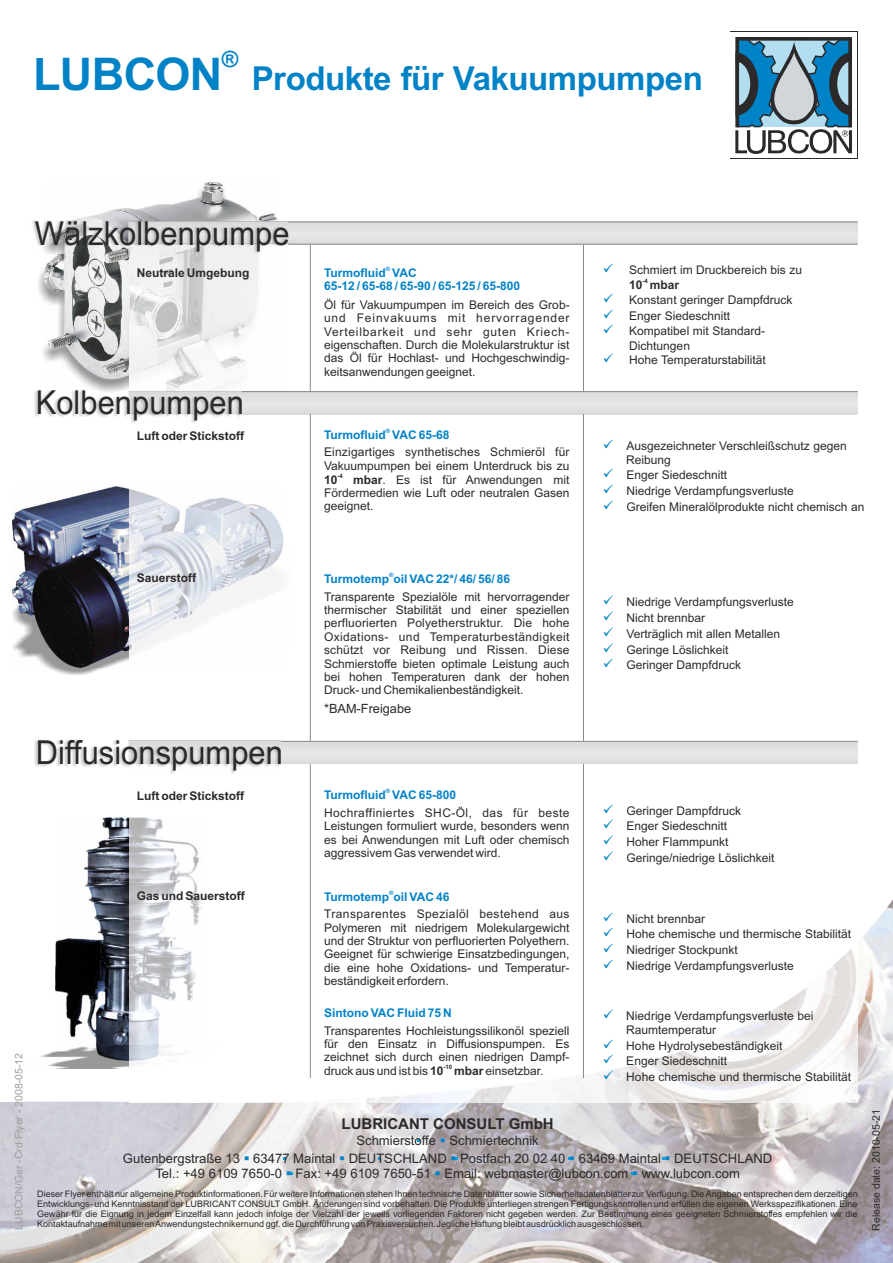
<style>
.page{position:relative;width:893px;height:1263px;background:#fff}
.page>*{position:absolute;margin:0;border:0;box-sizing:border-box;transform-origin:0 0}
.t1{font:33px "Arial";color:#2b2929;scale:.94 1}
.t2{font:700 33px "Arial";letter-spacing:-.015em;color:#0082c7}
.t3{font:700 22.5px "Arial";color:#0082c7}
.t4{font:700 15px "Arial";color:#2b2929}
.t5{font:13.5px/15.8px "Wingdings";color:#0082c7;text-align:justify}
.t6{font:13.05px/18.3px "Arial";color:#2b2929;text-align:center}
.t7{font:13.05px "Wingdings";color:#0082c7}
.t8{font:12.75px "Arial";color:#2b2929}
.t9{font:12px/13.4px "Arial";color:#2b2929}
.t10{font:700 12px/13.4px "Arial";color:#0082c7}
.t11{font:700 12px "Arial";color:#2b2929}
.t12{font:10.5px "Arial";color:#9e9e9e}
.t13{font:10.5px "Arial";color:#2b2929}
.t14{font:9px/10.1px "Arial";color:#2b2929;text-align:justify}
.t15{font:700 6px "Arial";color:#2b2929}
.t16{font:700 6px "Arial";color:#0082c7}
.s1{font-size:45px}
.s2{font-weight:700}
</style>
<div class="page">
<img style="left:44px;top:183px;width:234px;height:207px">
<img style="left:0;top:899px;width:893px;height:364px">
<img style="left:47px;top:667px;width:62px;height:8px">
<img style="left:12px;top:486px;width:117px;height:181px">
<img style="left:55px;top:817px;width:74px;height:228px">
<img style="left:5px;top:1045px;width:124px;height:24px">
<img style="left:129px;top:254px;width:149px;height:136px">
<img style="left:129px;top:877px;width:728px;height:225px">
<img style="left:129px;top:489px;width:155px;height:168px">
<img style="left:129px;top:817px;width:73px;height:228px">
<img style="left:129px;top:1045px;width:96px;height:24px">
<hr style="left:310px;top:222px;width:1px;height:856px;background:#8a8a8a">
<hr style="left:583px;top:222px;width:1px;height:856px;background:#8a8a8a">
<div style="left:129px;top:392px;width:728px;height:22px;background:#e1e1e1"></div>
<hr style="left:129px;top:391px;width:728px;height:1px;background:#8a8a8a">
<img style="left:34px;top:390px;width:208px;height:33px">
<hr style="left:129px;top:763px;width:728px;height:1px;background:#8a8a8a">
<div style="left:129px;top:741px;width:728px;height:22px;background:#e1e2e2"></div>
<hr style="left:129px;top:741px;width:728px;height:1px;background:#8a8a8a">
<img style="left:34px;top:740px;width:247px;height:33px">
<div style="left:129px;top:222px;width:728px;height:22px;background:#e1e1e1"></div>
<hr style="left:129px;top:222px;width:728px;height:1px;background:#8a8a8a">
<hr style="left:129px;top:244px;width:728px;height:1px;background:#8a8a8a">
<img style="left:32px;top:221px;width:256px;height:33px">
<svg style="left:735px;top:37px;width:117px;height:117px;background:#6e93a6"></svg>
<svg style="left:604px;top:1009px;width:9px;height:9px"></svg>
<h2 class="t3" style="left:222px;top:51px;width:18px">®</h2>
<h1 class="t2" style="left:33px;top:66px;width:671px"><span class="s1">LUBCON</span> Produkte für Vakuumpumpen</h1>
<h1 class="t1" style="left:35px;top:221px;width:272px">Wälzkolbenpumpe</h1>
<p class="t11" style="left:137px;top:268px;width:114px">Neutrale Umgebung</p>
<p class="t16" style="left:386px;top:266px;width:6px">®</p>
<p class="t10" style="left:324px;top:267px;width:198px">Turmofluid VAC<br>65-12 / 65-68 / 65-90 / 65-125 / 65-800</p>
<p class="t9" style="left:324px;top:299px;width:247px;text-align:justify">Öl für Vakuumpumpen im Bereich des Grob&shy;und Feinvakuums mit hervorragender Verteilbarkeit und sehr guten Kriech&shy;eigenschaften. Durch die Molekularstruktur ist das Öl für Hochlast- und Hochgeschwindig&shy;keitsanwendungen geeignet.</p>
<p class="t5" style="left:603px;top:292px;width:12px">✓ ✓ ✓</p>
<h1 class="t1" style="left:36px;top:390px;width:223px">Kolbenpumpen</h1>
<p class="t11" style="left:137px;top:431px;width:109px">Luft oder Stickstoff</p>
<p class="t16" style="left:386px;top:428px;width:6px">®</p>
<p class="t10" style="left:324px;top:429px;width:127px">Turmofluid VAC 65-68</p>
<p class="t9" style="left:324px;top:446px;width:247px">Einzigartiges synthetisches Schmieröl für<br>Vakuumpumpen bei einem Unterdruck bis zu</p>
<p class="t15" style="left:338px;top:473px;width:7px">-4</p>
<p class="t11" style="left:324px;top:475px;width:15px">10</p>
<p class="t9" style="left:324px;top:474px;width:247px;text-align:justify;text-indent:29px"><span class="s2">mbar</span>. Es ist für Anwendungen mit Fördermedien wie Luft oder neutralen Gasen geeignet.</p>
<p class="t5" style="left:603px;top:468px;width:12px">✓ ✓ ✓</p>
<p class="t9" style="left:629px;top:264px;width:174px">Schmiert im Druckbereich bis zu</p>
<p class="t15" style="left:643px;top:278px;width:7px">-4</p>
<p class="t11" style="left:629px;top:280px;width:51px">10 mbar</p>
<p class="t9" style="left:629px;top:293px;width:165px;line-height:15.8px">Konstant geringer Dampfdruck<br>Enger Siedeschnitt<br>Kompatibel mit Standard-</p>
<p class="t9" style="left:629px;top:339px;width:138px;line-height:14.4px">Dichtungen<br>Hohe Temperaturstabilität</p>
<p class="t9" style="left:626px;top:439px;width:240px;line-height:15.3px">Ausgezeichneter Verschleißschutz gegen<br>Reibung<br>Enger Siedeschnitt<br>Niedrige Verdampfungsverluste<br>Greifen Mineralölprodukte nicht chemisch an</p>
<p class="t12" style="left:15px;top:1230px;width:178px;rotate:-90deg">LUBCON/Ger -Crd Flyer - 2008-05-12</p>
<p class="t11" style="left:137px;top:573px;width:61px">Sauerstoff</p>
<p class="t16" style="left:389px;top:573px;width:6px">®</p>
<p class="t10" style="left:324px;top:573px;width:188px">Turmotemp oil VAC 22*/ 46/ 56/ 86</p>
<p class="t9" style="left:324px;top:591px;width:247px;text-align:justify">Transparente Spezialöle mit hervorragender thermischer Stabilität und einer speziellen perfluorierten Polyetherstruktur. Die hohe Oxidations- und Temperaturbeständigkeit schützt vor Reibung und Rissen. Diese Schmierstoffe bieten optimale Leistung auch bei hohen Temperaturen dank der hohen Druck- und Chemikalienbeständigkeit.</p>
<p class="t8" style="left:324px;top:703px;width:89px">*BAM-Freigabe</p>
<p class="t5" style="left:603px;top:595px;width:12px">✓ ✓ ✓ ✓ ✓</p>
<p class="t9" style="left:626px;top:595px;width:169px;line-height:15.8px">Niedrige Verdampfungsverluste<br>Nicht brennbar<br>Verträglich mit allen Metallen<br>Geringe Löslichkeit<br>Geringer Dampfdruck</p>
<h1 class="t1" style="left:36px;top:740px;width:264px">Diffusionspumpen</h1>
<p class="t11" style="left:137px;top:791px;width:109px">Luft oder Stickstoff</p>
<p class="t16" style="left:386px;top:789px;width:6px">®</p>
<p class="t10" style="left:324px;top:789px;width:133px">Turmofluid VAC 65-800</p>
<p class="t9" style="left:324px;top:807px;width:247px;text-align:justify">Hochraffiniertes SHC-Öl, das für beste Leistungen formuliert wurde, besonders wenn es bei Anwendungen mit Luft oder chemisch aggressivem Gas verwendet wird.</p>
<p class="t5" style="left:603px;top:803px;width:12px">✓ ✓ ✓ ✓</p>
<p class="t9" style="left:626px;top:804px;width:150px;line-height:15.8px">Geringer Dampfdruck<br>Enger Siedeschnitt<br>Hoher Flammpunkt<br>Geringe/niedrige Löslichkeit</p>
<p class="t11" style="left:137px;top:892px;width:110px">Gas und Sauerstoff</p>
<p class="t16" style="left:389px;top:890px;width:6px">®</p>
<p class="t10" style="left:324px;top:891px;width:127px">Turmotemp oil VAC 46</p>
<p class="t9" style="left:324px;top:908px;width:247px;text-align:justify">Transparentes Spezialöl bestehend aus Polymeren mit niedrigem Molekulargewicht und der Struktur von perfluorierten Polyethern.<br>Geeignet für schwierige Einsatzbedingungen, die eine hohe Oxidations- und Temperatur&shy;beständigkeit erfordern.</p>
<p class="t10" style="left:324px;top:1007px;width:129px">Sintono VAC Fluid 75 N</p>
<p class="t9" style="left:324px;top:1025px;width:247px;text-align:justify">Transparentes Hochleistungssilikonöl speziell für den Einsatz in Diffusionspumpen. Es zeichnet sich durch einen niedrigen Dampf-</p>
<p class="t15" style="left:443px;top:1065px;width:10px">-10</p>
<p class="t9" style="left:324px;top:1065px;width:221px">druck aus und ist bis <span class="s2">10 mbar</span> einsetzbar.</p>
<p class="t5" style="left:603px;top:911px;width:12px">✓ ✓ ✓ ✓</p>
<p class="t9" style="left:626px;top:912px;width:226px;line-height:15.8px">Nicht brennbar<br>Hohe chemische und thermische Stabilität<br>Niedriger Stockpunkt<br>Niedrige Verdampfungsverluste</p>
<p class="t5" style="left:603px;top:1038px;width:12px">✓ ✓ ✓</p>
<p class="t9" style="left:626px;top:1009px;width:226px;line-height:15.3px">Niedrige Verdampfungsverluste bei<br>Raumtemperatur<br>Hohe Hydrolysebeständigkeit<br>Enger Siedeschnitt<br>Hohe chemische und thermische Stabilität</p>
<p class="t4" style="left:342px;top:1118px;width:214px">LUBRICANT CONSULT GmbH</p>
<p class="t6" style="left:123px;top:1132px;width:651px">Schmierstoffe Schmiertechnik<br>Gutenbergstraße 13 63477 Maintal DEUTSCHLAND Postfach 20 02 40 63469 Maintal DEUTSCHLAND</p>
<p class="t6" style="left:155px;top:1165px;width:586px">Tel.: +49 6109 7650-0 Fax: +49 6109 7650-51 Email: webmaster@lubcon.com www.lubcon.com</p>
<p class="t7" style="left:440px;top:1135px;width:13px">▪</p>
<p class="t7" style="left:339px;top:1153px;width:13px">▪</p>
<p class="t7" style="left:450px;top:1153px;width:13px">▪</p>
<p class="t7" style="left:569px;top:1153px;width:13px">▪</p>
<p class="t7" style="left:665px;top:1153px;width:13px">▪</p>
<p class="t7" style="left:244px;top:1153px;width:13px">▪</p>
<p class="t7" style="left:286px;top:1168px;width:13px">▪</p>
<p class="t7" style="left:435px;top:1168px;width:13px">▪</p>
<p class="t7" style="left:632px;top:1168px;width:13px">▪</p>
<p class="t14" style="left:37px;top:1190px;width:822px">Dieser Flyer enthält nur allgemeine Produktinformationen. Für weitere Informationen stehen Ihnen technische Datenblätter sowie Sicherheitsdatenblätter zur Verfügung. Die Angaben entsprechen dem derzeitigen Entwicklungs- und Kenntnisstand der LUBRICANT CONSULT GmbH. Änderungen sind vorbehalten. Die Produkte unterliegen strengen Fertigungskontrollen und erfüllen die eigenen Werksspezifikationen. Eine Gewähr für die Eignung in jedem Einzelfall kann jedoch infolge der Vielzahl der jeweils vorliegenden Faktoren nicht gegeben werden. Zur Bestimmung eines geeigneten Schmierstoffes empfehlen wir die Kontaktaufnahme mit unseren Anwendungstechnikern und ggf. die Durchführung von Praxisversuchen. Jegliche Haftung bleibt ausdrücklich ausgeschlossen.</p>
<p class="t13" style="left:872px;top:1230px;width:123px;rotate:-90deg">Release date: 2010-05-21</p>
</div>
